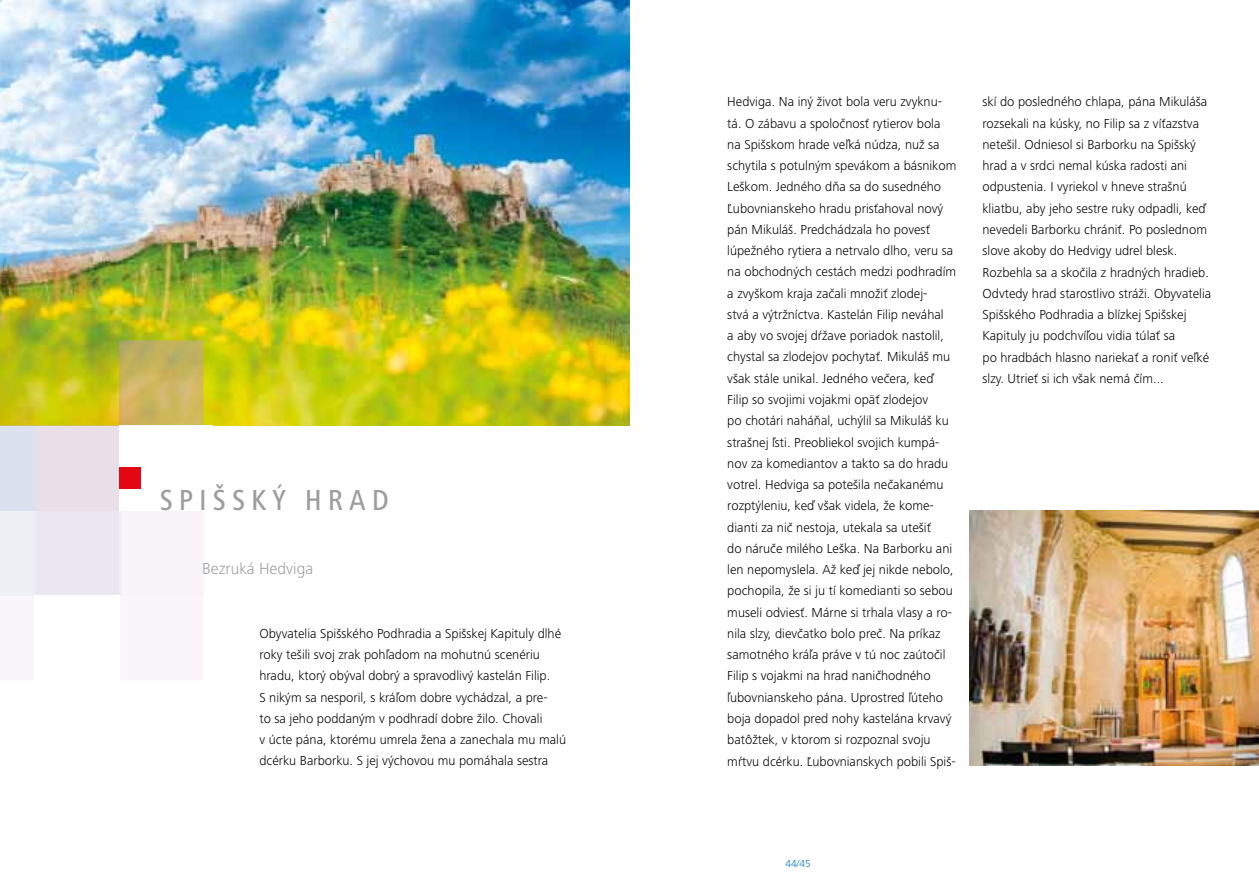
<style>
.page{position:relative;width:1259px;height:893px;background:#fff}
.page>*{position:absolute;margin:0;border:0;box-sizing:border-box;transform-origin:0 0}
.t1{font:500 condensed 30px "Frutiger Next LTCE";letter-spacing:.2em;color:#9d9d9c}
.t2{font:300 16.5px "Frutiger Next LTCE";color:#9d9d9c}
.t3{font:300 13.5px/21.3px "Frutiger Next LTCE";color:#000}
.t4{font:300 10.5px "Frutiger Next LTCE";color:#0075bf}
</style>
<div class="page">
<img style="left:969px;top:510px;width:290px;height:255px">
<img style="left:0;top:0;width:629px;height:425px">
<img style="left:0;top:340px;width:203px;height:256px">
<div style="left:119px;top:425px;width:94px;height:85px;background:#fff"></div>
<div style="left:34px;top:595px;width:85px;height:97px;background:#fff"></div>
<div style="left:119px;top:468px;width:21px;height:21px;background:#e30613"></div>
<h1 class="t1" style="left:160px;top:483px;width:231px">SPIŠSKÝ H RAD</h1>
<p class="t2" style="left:202px;top:559px;width:113px">Bezruká Hedviga</p>
<p class="t3" style="left:259px;top:623px;width:308px">Obyvatelia Spišského Podhradia a Spišskej Kapituly dlhé roky tešili svoj zrak pohľadom na mohutnú scenériu hradu, ktorý obýval dobrý a spravodlivý kastelán Filip.<br>S nikým sa nesporil, s kráľom dobre vychádzal, a pre-<br>to sa jeho poddaným v podhradí dobre žilo. Chovali<br>v úcte pána, ktorému umrela žena a zanechala mu malú dcérku Barborku. S jej výchovou mu pomáhala sestra</p>
<p class="t3" style="left:727px;top:91px;width:231px">Hedviga. Na iný život bola veru zvyknu&shy;tá. O zábavu a spoločnosť rytierov bola na Spišskom hrade veľká núdza, nuž sa schytila s potulným spevákom a básnikom Leškom. Jedného dňa sa do susedného Ľubovnianskeho hradu prisťahoval nový pán Mikuláš. Predchádzala ho povesť lúpežného rytiera a netrvalo dlho, veru sa na obchodných cestách medzi podhradím a zvyškom kraja začali množiť zlodej-<br>stvá a výtržníctva. Kastelán Filip neváhal<br>a aby vo svojej dŕžave poriadok nastolil, chystal sa zlodejov pochytať. Mikuláš mu však stále unikal. Jedného večera, keď Filip so svojimi vojakmi opäť zlodejov<br>po chotári naháňal, uchýlil sa Mikuláš ku strašnej ľsti. Preobliekol svojich kumpá&shy;nov za komediantov a takto sa do hradu votrel. Hedviga sa potešila nečakanému rozptýleniu, keď však videla, že kome&shy;dianti za nič nestoja, utekala sa utešiť<br>do náruče milého Leška. Na Barborku ani len nepomyslela. Až keď jej nikde nebolo, pochopila, že si ju tí komedianti so sebou museli odviesť. Márne si trhala vlasy a ro&shy;nila slzy, dievčatko bolo preč. Na príkaz samotného kráľa práve v tú noc zaútočil Filip s vojakmi na hrad naničhodného ľubovnianskeho pána. Uprostred ľúteho boja dopadol pred nohy kastelána krvavý batôžtek, v ktorom si rozpoznal svoju mŕtvu dcérku. Ľubovnianskych pobili Spiš-</p>
<p class="t3" style="left:982px;top:91px;width:230px">skí do posledného chlapa, pána Mikuláša rozsekali na kúsky, no Filip sa z víťazstva netešil. Odniesol si Barborku na Spišský hrad a v srdci nemal kúska radosti ani odpustenia. I vyriekol v hneve strašnú kliatbu, aby jeho sestre ruky odpadli, keď nevedeli Barborku chrániť. Po poslednom slove akoby do Hedvigy udrel blesk.<br>Rozbehla sa a skočila z hradných hradieb.<br>Odvtedy hrad starostlivo stráži. Obyvatelia Spišského Podhradia a blízkej Spišskej Kapituly ju podchvíľou vidia túlať sa<br>po hradbách hlasno nariekať a roniť veľké slzy. Utrieť si ich však nemá čím...</p>
<p class="t4" style="left:785px;top:857px;width:27px">44/45</p>
</div>
